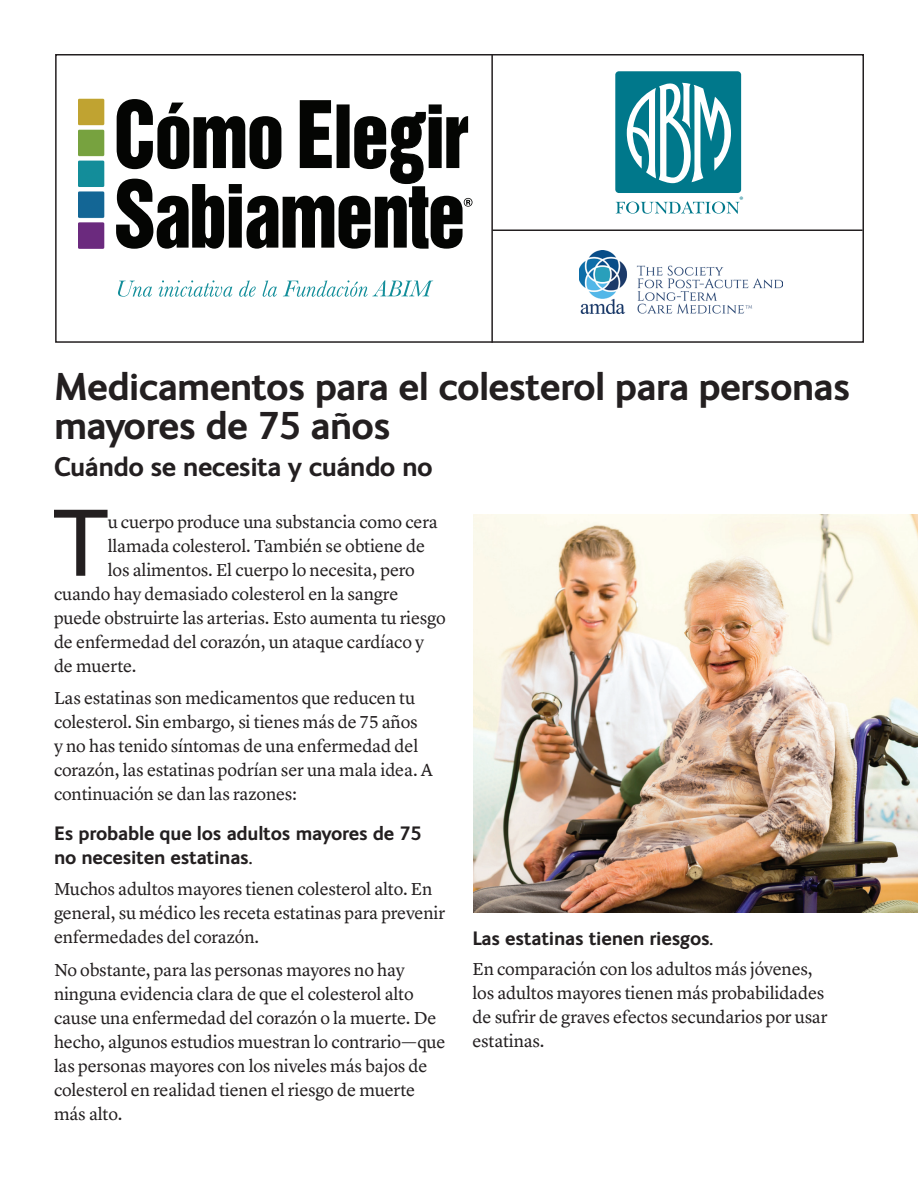
<style>
.page{position:relative;width:918px;height:1188px;background:#fff}
.page>*{position:absolute;margin:0;border:0;box-sizing:border-box;transform-origin:0 0}
.Body_DropCap_First_P{font:91.95px "Helvetica";color:#231f20}
.MainHeadline_Spanish{font:700 39px "FS Ingrid";letter-spacing:-.02em;color:#231f20}
.Subhead_Spanish{font:700 27px "FS Ingrid";letter-spacing:-.02em;color:#231f20}
.Body_Subhead{font:700 19.5px/24px "FS Ingrid";letter-spacing:-.01em;color:#231f20}
.Body_12_16{font:18px/24px "Lyon Text";letter-spacing:-.01em;color:#231f20}
.Body_DropCap_First_P-2{font:18px "Lyon Text";letter-spacing:-.01em;color:#231f20}
.t1{font:600 9.45px "New Baskerville";color:#00788b}
</style>
<div class="page">
<img style="left:473px;top:514px;width:445px;height:399px">
<img style="left:580px;top:250px;width:202px;height:64px">
<div style="left:55px;top:54px;width:809px;height:289px;border:2px solid #231f20"></div>
<hr style="left:492px;top:230px;width:371px;height:1px;background:#231f20">
<hr style="left:491px;top:54px;width:2px;height:289px;background:#231f20">
<div style="left:615px;top:71px;width:126px;height:122px;background:#00788b;border-radius:4px"></div>
<svg style="left:627px;top:83px;width:104px;height:100px"></svg>
<svg style="left:616px;top:202px;width:123px;height:12px"></svg>
<img style="left:79px;top:98px;width:26px;height:151px">
<svg style="left:118px;top:280px;width:315px;height:17px"></svg>
<svg style="left:116px;top:99px;width:356px;height:150px"></svg>
<p class="t1" style="left:739px;top:194px;width:5px">®</p>
<p class="MainHeadline_Spanish" style="left:54px;top:361px;width:798px">Medicamentos para el colesterol para personas</p>
<p class="MainHeadline_Spanish" style="left:54px;top:400px;width:338px">mayores de 75 años</p>
<p class="Subhead_Spanish" style="left:54px;top:449px;width:380px">Cuándo se necesita y cuándo no</p>
<p class="Body_DropCap_First_P" style="left:53px;top:473px;width:58px">T</p>
<p class="Body_DropCap_First_P-2" style="left:108px;top:508px;width:331px">u cuerpo produce una substancia como cera</p>
<p class="Body_DropCap_First_P-2" style="left:108px;top:532px;width:319px">llamada colesterol. También se obtiene de</p>
<p class="Body_DropCap_First_P-2" style="left:108px;top:556px;width:309px">los alimentos. El cuerpo lo necesita, pero</p>
<p class="Body_DropCap_First_P-2" style="left:54px;top:580px;width:346px">cuando hay demasiado colesterol en la sangre</p>
<p class="Body_DropCap_First_P-2" style="left:54px;top:604px;width:393px">puede obstruirte las arterias. Esto aumenta tu riesgo</p>
<p class="Body_DropCap_First_P-2" style="left:54px;top:628px;width:372px">de enfermedad del corazón, un ataque cardíaco y</p>
<p class="Body_DropCap_First_P-2" style="left:54px;top:652px;width:84px">de muerte.</p>
<p class="Body_12_16" style="left:54px;top:684px;width:381px">Las estatinas son medicamentos que reducen tu colesterol. Sin embargo, si tienes más de 75 años<br>y no has tenido síntomas de una enfermedad del corazón, las estatinas podrían ser una mala idea. A continuación se dan las razones:</p>
<p class="Body_Subhead" style="left:54px;top:820px;width:369px">Es probable que los adultos mayores de 75 no necesiten estatinas.</p>
<p class="Body_12_16" style="left:54px;top:875px;width:393px">Muchos adultos mayores tienen colesterol alto. En general, su médico les receta estatinas para prevenir enfermedades del corazón.</p>
<p class="Body_12_16" style="left:54px;top:956px;width:393px">No obstante, para las personas mayores no hay ninguna evidencia clara de que el colesterol alto cause una enfermedad del corazón o la muerte. De hecho, algunos estudios muestran lo contrario—que las personas mayores con los niveles más bajos de colesterol en realidad tienen el riesgo de muerte más alto.</p>
<p class="Body_Subhead" style="left:472px;top:925px;width:242px">Las estatinas tienen riesgos.</p>
<p class="Body_12_16" style="left:472px;top:956px;width:357px">En comparación con los adultos más jóvenes, los adultos mayores tienen más probabilidades de sufrir de graves efectos secundarios por usar estatinas.</p>
</div>
